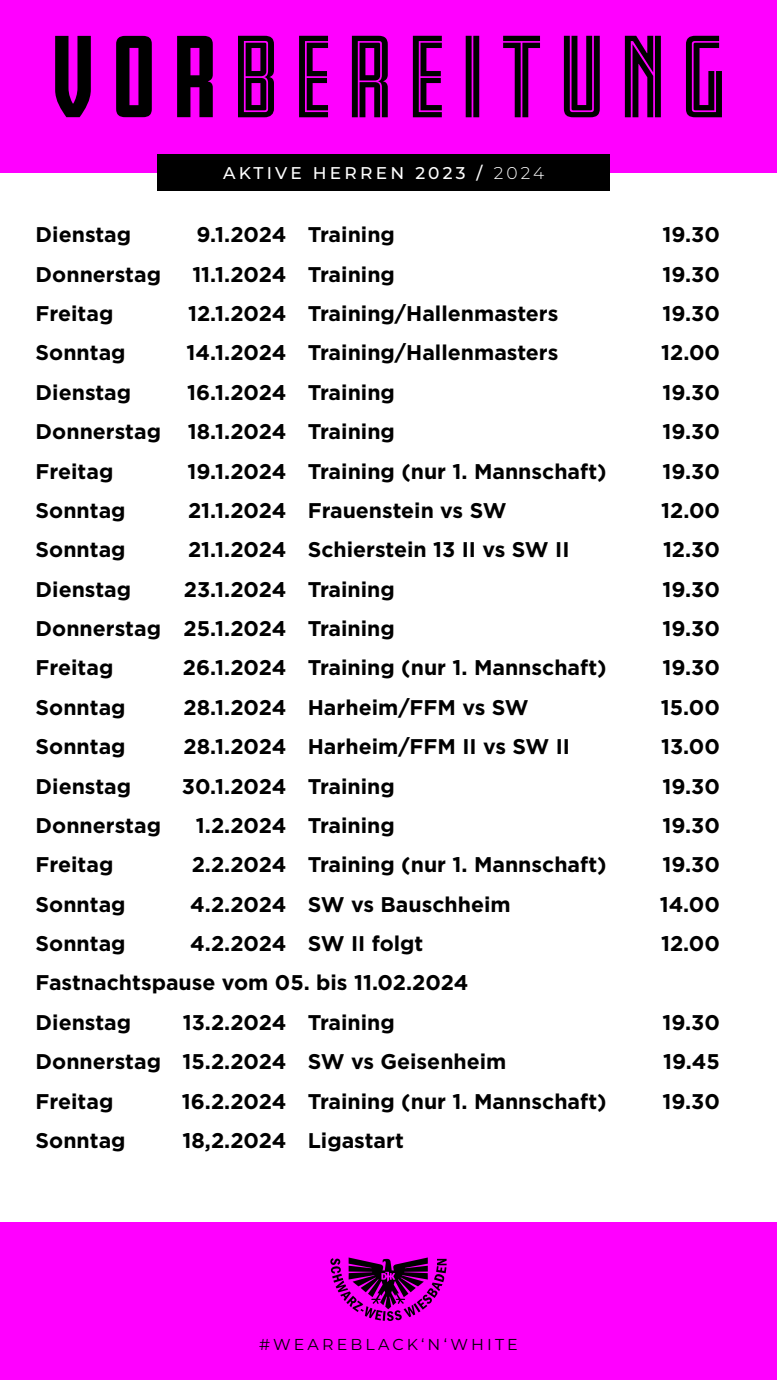
<style>
.page{position:relative;width:777px;height:1380px;background:#fff}
.page>*{position:absolute;margin:0;border:0;box-sizing:border-box;transform-origin:0 0}
.t1{font:101.88px "Fresno Inline";letter-spacing:.19em;color:#000}
.t2{font:700 21.25px/39.4px "Gotham";color:#000}
.t3{font:500 17px "Montserrat";letter-spacing:.19em;color:#fff}
.t4{font:15.81px "Montserrat";letter-spacing:.2em;color:#000}
.s1{font-family:"Fresno";font-weight:900}
.s2{font-weight:300}
</style>
<div class="page">
<div style="left:0;top:0;width:776px;height:173px;background:#f0f"></div>
<div style="left:0;top:1222px;width:776px;height:158px;background:#f0f"></div>
<svg style="left:330px;top:1258px;width:116px;height:63px"></svg>
<div style="left:158px;top:155px;width:451px;height:36px;background:#000"></div>
<h1 class="t1" style="left:52px;top:20px;width:673px"><span class="s1">VOR</span>BEREITUNG</h1>
<p class="t3" style="left:223px;top:161px;width:322px">AKTIVE HERREN 2023 / <span class="s2">2024</span></p>
<p class="t2" style="left:36px;top:215px;width:97px">Dienstag</p>
<p class="t2" style="left:196px;top:215px;width:200px">9.1.2024 Training</p>
<p class="t2" style="left:662px;top:215px;width:59px">19.30</p>
<p class="t2" style="left:36px;top:254px;width:127px">Donnerstag</p>
<p class="t2" style="left:192px;top:254px;width:204px">11.1.2024 Training</p>
<p class="t2" style="left:662px;top:254px;width:59px">19.30</p>
<p class="t2" style="left:36px;top:293px;width:79px">Freitag</p>
<p class="t2" style="left:188px;top:293px;width:372px">12.1.2024 Training/Hallenmasters</p>
<p class="t2" style="left:662px;top:293px;width:59px">19.30</p>
<p class="t2" style="left:36px;top:333px;width:91px">Sonntag</p>
<p class="t2" style="left:186px;top:333px;width:373px">14.1.2024 Training/Hallenmasters</p>
<p class="t2" style="left:660px;top:333px;width:60px">12.00</p>
<p class="t2" style="left:36px;top:372px;width:97px">Dienstag</p>
<p class="t2" style="left:187px;top:372px;width:209px">16.1.2024 Training</p>
<p class="t2" style="left:662px;top:372px;width:59px">19.30</p>
<p class="t2" style="left:36px;top:411px;width:127px">Donnerstag</p>
<p class="t2" style="left:188px;top:411px;width:208px">18.1.2024 Training</p>
<p class="t2" style="left:662px;top:411px;width:59px">19.30</p>
<p class="t2" style="left:36px;top:451px;width:79px">Freitag</p>
<p class="t2" style="left:187px;top:451px;width:420px">19.1.2024 Training (nur 1. Mannschaft)</p>
<p class="t2" style="left:662px;top:451px;width:59px">19.30</p>
<p class="t2" style="left:36px;top:490px;width:91px">Sonntag</p>
<p class="t2" style="left:188px;top:490px;width:320px">21.1.2024 Frauenstein vs SW</p>
<p class="t2" style="left:660px;top:490px;width:60px">12.00</p>
<p class="t2" style="left:36px;top:530px;width:91px">Sonntag</p>
<p class="t2" style="left:188px;top:530px;width:383px">21.1.2024 Schierstein 13 II vs SW II</p>
<p class="t2" style="left:662px;top:530px;width:58px">12.30</p>
<p class="t2" style="left:36px;top:569px;width:97px">Dienstag</p>
<p class="t2" style="left:184px;top:569px;width:212px">23.1.2024 Training</p>
<p class="t2" style="left:662px;top:569px;width:59px">19.30</p>
<p class="t2" style="left:36px;top:608px;width:360px">Donnerstag 25.1.2024 Training</p>
<p class="t2" style="left:662px;top:608px;width:59px">19.30</p>
<p class="t2" style="left:36px;top:648px;width:79px">Freitag</p>
<p class="t2" style="left:183px;top:648px;width:425px">26.1.2024 Training (nur 1. Mannschaft)</p>
<p class="t2" style="left:662px;top:648px;width:59px">19.30</p>
<p class="t2" style="left:36px;top:687px;width:91px">Sonntag</p>
<p class="t2" style="left:183px;top:687px;width:346px">28.1.2024 Harheim/FFM vs SW</p>
<p class="t2" style="left:660px;top:687px;width:61px">15.00</p>
<p class="t2" style="left:36px;top:726px;width:91px">Sonntag</p>
<p class="t2" style="left:183px;top:726px;width:388px">28.1.2024 Harheim/FFM II vs SW II</p>
<p class="t2" style="left:661px;top:726px;width:60px">13.00</p>
<p class="t2" style="left:36px;top:766px;width:97px">Dienstag</p>
<p class="t2" style="left:182px;top:766px;width:214px">30.1.2024 Training</p>
<p class="t2" style="left:662px;top:766px;width:59px">19.30</p>
<p class="t2" style="left:36px;top:805px;width:127px">Donnerstag</p>
<p class="t2" style="left:196px;top:805px;width:200px">1.2.2024 Training</p>
<p class="t2" style="left:662px;top:805px;width:59px">19.30</p>
<p class="t2" style="left:36px;top:845px;width:79px">Freitag</p>
<p class="t2" style="left:191px;top:845px;width:416px">2.2.2024 Training (nur 1. Mannschaft)</p>
<p class="t2" style="left:662px;top:845px;width:59px">19.30</p>
<p class="t2" style="left:36px;top:884px;width:91px">Sonntag</p>
<p class="t2" style="left:190px;top:884px;width:322px">4.2.2024 SW vs Bauschheim</p>
<p class="t2" style="left:659px;top:884px;width:62px">14.00</p>
<p class="t2" style="left:36px;top:923px;width:91px">Sonntag</p>
<p class="t2" style="left:190px;top:923px;width:234px">4.2.2024 SW II folgt</p>
<p class="t2" style="left:660px;top:923px;width:60px">12.00</p>
<p class="t2" style="left:36px;top:963px;width:434px">Fastnachtspause vom 05. bis 11.02.2024<br>Dienstag</p>
<p class="t2" style="left:183px;top:1002px;width:213px">13.2.2024 Training</p>
<p class="t2" style="left:662px;top:1002px;width:59px">19.30</p>
<p class="t2" style="left:36px;top:1041px;width:472px">Donnerstag 15.2.2024 SW vs Geisenheim</p>
<p class="t2" style="left:662px;top:1041px;width:58px">19.45</p>
<p class="t2" style="left:36px;top:1081px;width:79px">Freitag</p>
<p class="t2" style="left:182px;top:1081px;width:426px">16.2.2024 Training (nur 1. Mannschaft)</p>
<p class="t2" style="left:662px;top:1081px;width:59px">19.30</p>
<p class="t2" style="left:36px;top:1120px;width:91px">Sonntag</p>
<p class="t2" style="left:182px;top:1120px;width:223px">18,2.2024 Ligastart</p>
<p class="t4" style="left:259px;top:1334px;width:260px">#WEAREBLACK‘N‘WHITE</p>
</div>
